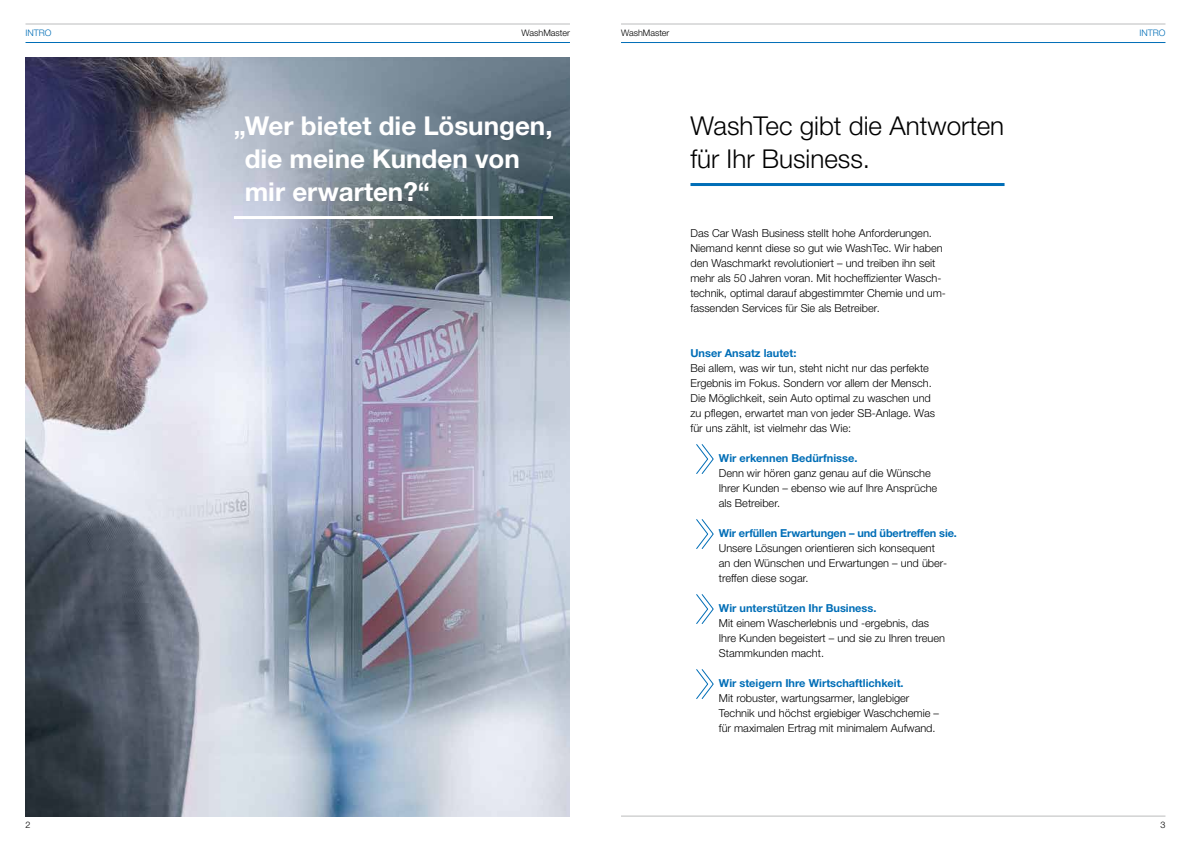
<style>
.page{position:relative;width:1191px;height:842px;background:#fff}
.page>*{position:absolute;margin:0;border:0;box-sizing:border-box;transform-origin:0 0}
.t1{font:700 26px/33px "Helvetica Neue LTW1 G";color:#fff}
.t2{font:300 26px/33px "Helvetica Neue LTW1 G";color:#000}
.t3{font:300 11px/15px "Helvetica Neue LTW1 G";color:#000}
.t4{font:700 11px "Helvetica Neue LTW1 G";color:#006eb7}
.t5{font:300 9px "Helvetica Neue LTW1 G";color:#000}
.t6{font:300 9px "Helvetica Neue LTW1 G";color:#006eb7}
</style>
<div class="page">
<hr style="left:621px;top:816px;width:544px;height:1px;background:#bbbcbd">
<hr style="left:26px;top:42px;width:544px;height:1px;background:#006eb7">
<hr style="left:621px;top:42px;width:544px;height:1px;background:#006eb7">
<hr style="left:26px;top:24px;width:544px;height:1px;background:#bbbcbd">
<hr style="left:621px;top:24px;width:544px;height:1px;background:#bbbcbd">
<img style="left:26px;top:57px;width:544px;height:759px">
<hr style="left:690px;top:183px;width:314px;height:3px;background:#006eb7">
<hr style="left:234px;top:216px;width:319px;height:3px;background:#fff">
<svg style="left:696px;top:669px;width:18px;height:30px"></svg>
<svg style="left:696px;top:594px;width:18px;height:30px"></svg>
<svg style="left:696px;top:519px;width:18px;height:30px"></svg>
<svg style="left:696px;top:444px;width:18px;height:30px"></svg>
<p class="t6" style="left:26px;top:27px;width:28px">INTRO</p>
<p class="t5" style="left:521px;top:27px;width:50px">WashMaster</p>
<p class="t5" style="left:621px;top:27px;width:50px">WashMaster</p>
<p class="t6" style="left:1139px;top:27px;width:28px">INTRO</p>
<h1 class="t1" style="left:245px;top:109px;width:309px;text-indent:-11px">„Wer bietet die Lösungen, die meine Kunden von mir erwarten?“</h1>
<h1 class="t2" style="left:690px;top:109px;width:315px">WashTec gibt die Antworten für Ihr Business.</h1>
<p class="t3" style="left:690px;top:226px;width:257px">Das Car Wash Business stellt hohe Anforderungen.<br>Niemand kennt diese so gut wie WashTec. Wir haben den Waschmarkt revolutioniert – und treiben ihn seit mehr als 50 Jahren voran. Mit hocheffizienter Wasch&shy;technik, optimal darauf abgestimmter Chemie und um&shy;fassenden Services für Sie als Betreiber.</p>
<p class="t4" style="left:690px;top:346px;width:107px">Unser Ansatz lautet:</p>
<p class="t3" style="left:690px;top:361px;width:246px">Bei allem, was wir tun, steht nicht nur das perfekte Ergebnis im Fokus. Sondern vor allem der Mensch.<br>Die Möglichkeit, sein Auto optimal zu waschen und zu pflegen, erwartet man von jeder SB-Anlage. Was für uns zählt, ist vielmehr das Wie:</p>
<p class="t4" style="left:719px;top:451px;width:140px">Wir erkennen Bedürfnisse.</p>
<p class="t3" style="left:719px;top:466px;width:220px">Denn wir hören ganz genau auf die Wünsche<br>Ihrer Kunden – ebenso wie auf Ihre Ansprüche als Betreiber.</p>
<p class="t4" style="left:719px;top:526px;width:239px">Wir erfüllen Erwartungen – und übertreffen sie.</p>
<p class="t3" style="left:719px;top:541px;width:230px">Unsere Lösungen orientieren sich konsequent an den Wünschen und Erwartungen – und über&shy;treffen diese sogar.</p>
<p class="t4" style="left:719px;top:601px;width:159px">Wir unterstützen Ihr Business.</p>
<p class="t3" style="left:719px;top:616px;width:228px">Mit einem Wascherlebnis und -ergebnis, das<br>Ihre Kunden begeistert – und sie zu Ihren treuen<br>Stammkunden macht.</p>
<p class="t4" style="left:719px;top:676px;width:186px">Wir steigern Ihre Wirtschaftlichkeit.</p>
<p class="t3" style="left:719px;top:691px;width:222px">Mit robuster, wartungsarmer, langlebiger<br>Technik und höchst ergiebiger Waschchemie – für maximalen Ertrag mit minimalem Aufwand.</p>
<p class="t5" style="left:26px;top:819px;width:7px">2</p>
<p class="t5" style="left:1160px;top:819px;width:7px">3</p>
</div>
